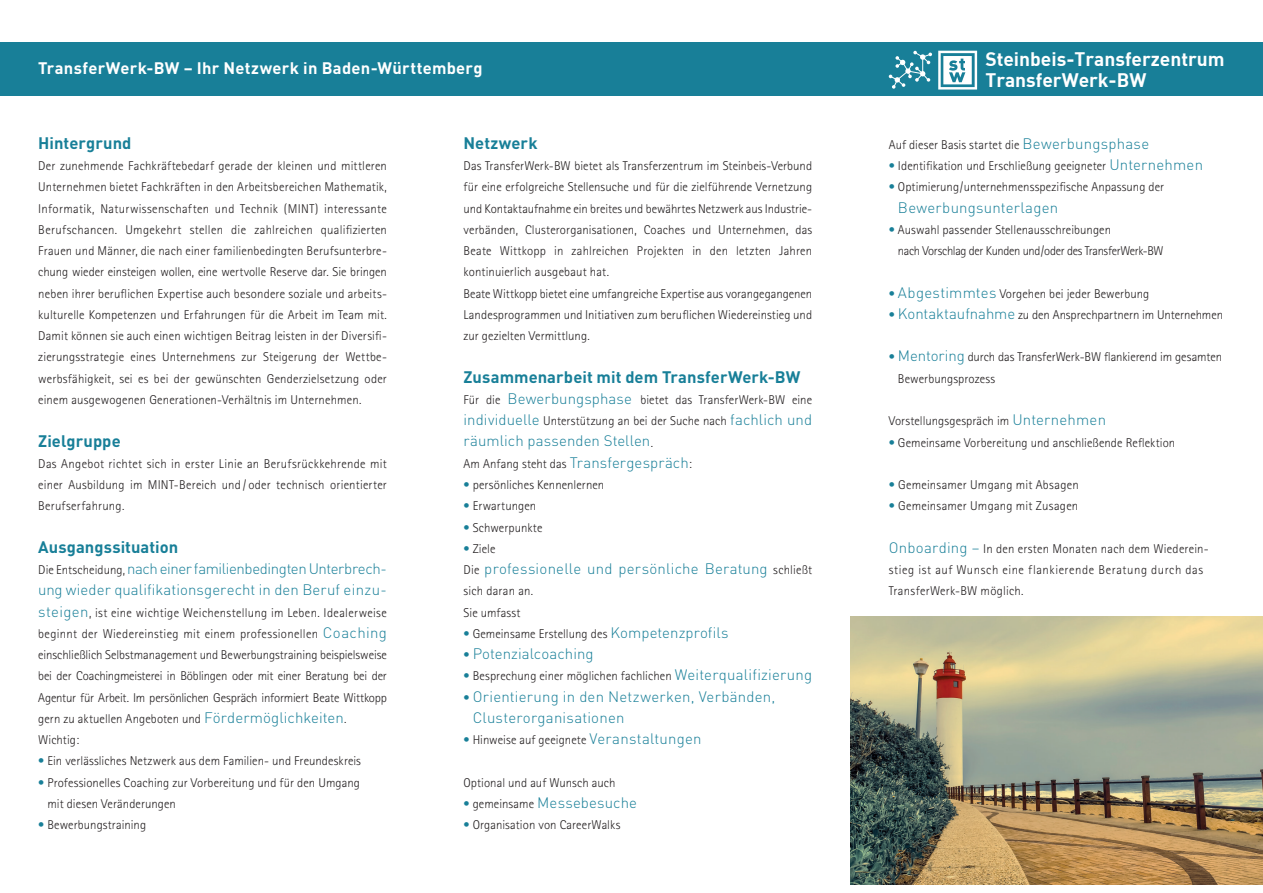
<style>
.page{position:relative;width:1263px;height:893px;background:#fff}
.page>*{position:absolute;margin:0;border:0;box-sizing:border-box;transform-origin:0 0}
.t1{font:19.2px/20.2px "DIN Bold";color:#fff}
.t2{font:700 16.5px "DINOT";letter-spacing:.005em;color:#187f98}
.t3{font:700 16.5px "DINOT";letter-spacing:.015em;color:#fff}
.t4{font:300 15px/21.3px "DINOT";letter-spacing:.01em;color:#187f98}
.t5{font:300 12.75px/21.3px "Rotis Sans Serif";letter-spacing:.005em;color:#231f20}
.t6{font:300 12.75px/21.3px "Rotis Sans Serif";letter-spacing:.03em;color:#231f20}
.s1{font-family:"Rotis Sans Serif";font-size:12.75px;color:#231f20}
.s2{font-family:"DINOT";font-size:15px;color:#187f98}
.s3{color:#187f98}
.s4{font-family:"Rotis Sans Serif";font-size:12.75px}
</style>
<div class="page">
<div style="left:0;top:43px;width:1263px;height:53px;background:#187f98"></div>
<svg style="left:938px;top:51px;width:39px;height:39px"></svg>
<svg style="left:889px;top:51px;width:43px;height:38px"></svg>
<img style="left:850px;top:617px;width:413px;height:268px">
<p class="t3" style="left:38px;top:58px;width:446px">TransferWerk-BW – Ihr Netzwerk in Baden-Württemberg</p>
<p class="t2" style="left:38px;top:132px;width:95px">Hintergrund</p>
<p class="t5" style="left:38px;top:155px;width:350px;text-align:justify">Der zunehmende Fachkräftebedarf gerade der kleinen und mittleren Unternehmen bietet Fachkräften in den Arbeitsbereichen Mathematik, Informatik, Naturwissenschaften und Technik (MINT) interessante Berufschancen. Umgekehrt stellen die zahlreichen qualifizierten Frauen und Männer, die nach einer familienbedingten Berufsunterbre&shy;chung wieder einsteigen wollen, eine wertvolle Reserve dar. Sie bringen neben ihrer beruflichen Expertise auch besondere soziale und arbeits&shy;kulturelle Kompetenzen und Erfahrungen für die Arbeit im Team mit.<br>Damit können sie auch einen wichtigen Beitrag leisten in der Diversifi&shy;zierungsstrategie eines Unternehmens zur Steigerung der Wettbe&shy;werbsfähigkeit, sei es bei der gewünschten Genderzielsetzung oder einem ausgewogenen Generationen-Verhältnis im Unternehmen.</p>
<p class="t2" style="left:38px;top:430px;width:84px">Zielgruppe</p>
<p class="t5" style="left:38px;top:453px;width:350px;text-align:justify">Das Angebot richtet sich in erster Linie an Berufsrückkehrende mit einer Ausbildung im MINT-Bereich und / oder technisch orientierter Berufserfahrung.</p>
<p class="t2" style="left:38px;top:536px;width:142px">Ausgangssituation</p>
<p class="t4" style="left:38px;top:558px;width:350px"><span class="s1">Die Entscheidung,</span> nach einer familienbedingten Unterbrech&shy;ung wieder qualifikationsgerecht in den Beruf einzu-</p>
<p class="t5" style="left:38px;top:602px;width:350px"><span class="s2">steigen</span>, ist eine wichtige Weichenstellung im Leben. Idealerweise beginnt der Wiedereinstieg mit einem professionellen <span class="s2">Coaching </span>einschließlich Selbstmanagement und Bewerbungstraining beispielsweise bei der Coachingmeisterei in Böblingen oder mit einer Beratung bei der Agentur für Arbeit. Im persönlichen Gespräch informiert Beate Wittkopp gern zu aktuellen Angeboten und <span class="s2">Fördermöglichkeiten</span>.<br>Wichtig:</p>
<p class="t5" style="left:38px;top:750px;width:324px"><span class="s3">•</span> Ein verlässliches Netzwerk aus dem Familien- und Freundeskreis</p>
<p class="t5" style="left:47px;top:772px;width:314px;text-indent:-9px"><span class="s3">•</span> Professionelles Coaching zur Vorbereitung und für den Umgang mit diesen Veränderungen</p>
<p class="t5" style="left:38px;top:814px;width:109px"><span class="s3">•</span> Bewerbungstraining</p>
<p class="t2" style="left:463px;top:132px;width:76px">Netzwerk</p>
<p class="t5" style="left:463px;top:155px;width:350px">Das TransferWerk-BW bietet als Transferzentrum im Steinbeis-Verbund für eine erfolgreiche Stellensuche und für die zielführende Vernetzung und Kontaktaufnahme ein breites und bewährtes Netzwerk aus Industrie&shy;verbänden, Clusterorganisationen, Coaches und Unternehmen, das Beate Wittkopp in zahlreichen Projekten in den letzten Jahren kontinuierlich ausgebaut hat.<br>Beate Wittkopp bietet eine umfangreiche Expertise aus vorangegangenen Landesprogrammen und Initiativen zum beruflichen Wiedereinstieg und zur gezielten Vermittlung.</p>
<p class="t2" style="left:463px;top:366px;width:338px">Zusammenarbeit mit dem TransferWerk-BW</p>
<p class="t5" style="left:463px;top:389px;width:350px">Für die <span class="s2">Bewerbungsphase</span> bietet das TransferWerk-BW eine <span class="s2">individuelle</span> Unterstützung an bei der Suche nach <span class="s2">fachlich und</span></p>
<p class="t4" style="left:463px;top:430px;width:191px">räumlich passenden Stellen<span class="s1">.</span></p>
<p class="t5" style="left:463px;top:453px;width:230px">Am Anfang steht das <span class="s2">Transfergespräch</span>:</p>
<p class="t5" style="left:463px;top:474px;width:142px"><span class="s3">•</span> persönliches Kennenlernen</p>
<p class="t5" style="left:463px;top:495px;width:74px"><span class="s3">•</span> Erwartungen</p>
<p class="t5" style="left:463px;top:517px;width:80px"><span class="s3">•</span> Schwerpunkte</p>
<p class="t5" style="left:463px;top:538px;width:34px"><span class="s3">•</span> Ziele</p>
<p class="t4" style="left:463px;top:558px;width:350px"><span class="s1">Die</span> professionelle und persönliche Beratung <span class="s1">schließt</span></p>
<p class="t5" style="left:463px;top:580px;width:71px">sich daran an.<br>Sie umfasst</p>
<p class="t5" style="left:463px;top:623px;width:267px"><span class="s3">•</span> Gemeinsame Erstellung des <span class="s2">Kompetenzprofils</span></p>
<p class="t4" style="left:463px;top:643px;width:132px"><span class="s4">•</span> Potenzialcoaching</p>
<p class="t5" style="left:463px;top:665px;width:350px"><span class="s3">•</span> Besprechung einer möglichen fachlichen <span class="s2">Weiterqualifizierung</span></p>
<p class="t4" style="left:473px;top:685px;width:304px;text-indent:-9px"><span class="s4">•</span> Orientierung in den Netzwerken, Verbänden,<br>Clusterorganisationen</p>
<p class="t5" style="left:463px;top:729px;width:240px"><span class="s3">•</span> Hinweise auf geeignete <span class="s2">Veranstaltungen</span></p>
<p class="t5" style="left:463px;top:772px;width:154px">Optional und auf Wunsch auch</p>
<p class="t4" style="left:463px;top:792px;width:175px"><span class="s4">•</span> <span class="s1">gemeinsame</span> Messebesuche</p>
<p class="t5" style="left:463px;top:814px;width:158px"><span class="s3">•</span> Organisation von CareerWalks</p>
<h1 class="t1" style="left:985px;top:48px;width:241px">Steinbeis-Transferzentrum<br>TransferWerk-BW</h1>
<p class="t5" style="left:889px;top:134px;width:262px">Auf dieser Basis startet die <span class="s2">Bewerbungsphase</span></p>
<p class="t5" style="left:889px;top:155px;width:316px"><span class="s3">•</span> Identifikation und Erschließung geeigneter <span class="s2">Unternehmen</span></p>
<p class="t5" style="left:889px;top:176px;width:277px"><span class="s3">•</span> Optimierung/unternehmensspezifische Anpassung der</p>
<p class="t4" style="left:898px;top:196px;width:162px">Bewerbungsunterlagen</p>
<p class="t5" style="left:898px;top:219px;width:267px;text-indent:-9px"><span class="s3">•</span> Auswahl passender Stellenausschreibungen<br>nach Vorschlag der Kunden und/oder des TransferWerk-BW</p>
<p class="t5" style="left:889px;top:283px;width:262px"><span class="s3">•</span> <span class="s2">Abgestimmtes</span> Vorgehen bei jeder Bewerbung</p>
<p class="t5" style="left:889px;top:304px;width:336px"><span class="s3">•</span> <span class="s2">Kontaktaufnahme</span> zu den Ansprechpartnern im Unternehmen</p>
<p class="t5" style="left:898px;top:346px;width:326px;text-indent:-9px"><span class="s3">•</span> <span class="s2">Mentoring</span> durch das TransferWerk-BW flankierend im gesamten<br>Bewerbungsprozess</p>
<p class="t5" style="left:889px;top:410px;width:219px">Vorstellungsgespräch im <span class="s2">Unternehmen</span></p>
<p class="t5" style="left:889px;top:432px;width:288px"><span class="s3">•</span> Gemeinsame Vorbereitung und anschließende Reflektion</p>
<p class="t5" style="left:889px;top:474px;width:191px"><span class="s3">•</span> Gemeinsamer Umgang mit Absagen</p>
<p class="t5" style="left:889px;top:495px;width:191px"><span class="s3">•</span> Gemeinsamer Umgang mit Zusagen</p>
<p class="t6" style="left:889px;top:538px;width:322px"><span class="s2">Onboarding –</span> In den ersten Monaten nach dem Wiederein&shy;stieg ist auf Wunsch eine flankierende Beratung durch das<br>TransferWerk-BW möglich.</p>
</div>
